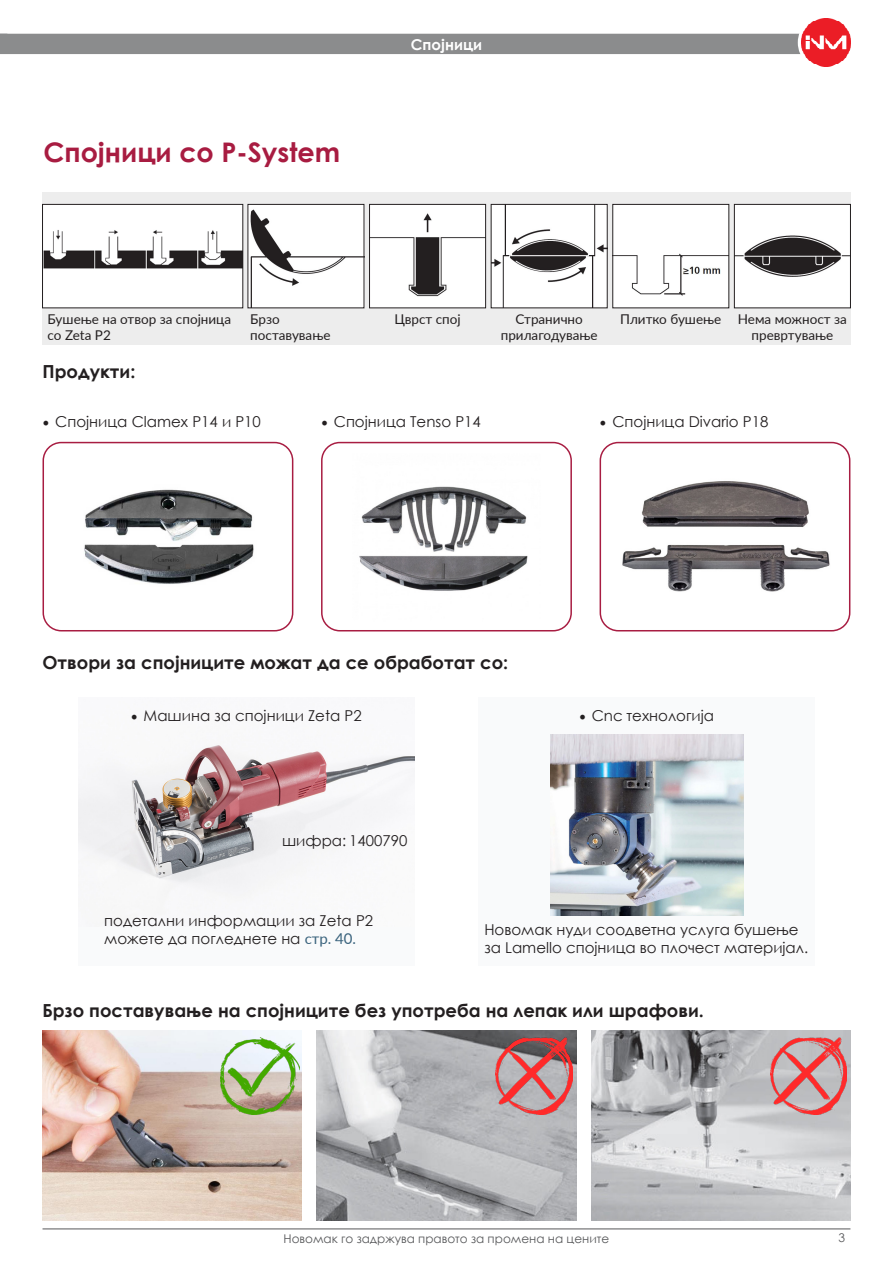
<style>
.page{position:relative;width:893px;height:1263px;background:#fff}
.page>*{position:absolute;margin:0;border:0;box-sizing:border-box;transform-origin:0 0}
.t1{font:700 27px "Century Gothic";color:#a81c41}
.t2{font:700 18px "Century Gothic";color:#231f20}
.t3{font:15px/18px "Century Gothic";color:#231f20}
.t4{font:700 15px "Century Gothic";color:#fff}
.t5{font:13.5px/16.2px "Lato";color:#231f20;text-align:center}
.t6{font:12px "Century Gothic";color:#57585a}
.s1{font-family:"Minion Pro";font-size:18px}
.s2{font-family:"Lato";color:#3a637d}
</style>
<div class="page">
<hr style="left:43px;top:1228px;width:807px;height:1px;background:#57585a">
<div style="left:0;top:34px;width:800px;height:20px;background:#8b8c8d"></div>
<div style="left:798px;top:14px;width:56px;height:57px;background:#fff;border-radius:50%"></div>
<img style="left:802px;top:18px;width:48px;height:49px">
<svg style="left:42px;top:192px;width:809px;height:153px;background:#e8e8e8"></svg>
<div style="left:43px;top:204px;width:200px;height:104px;background:#fff"></div>
<img style="left:44px;top:230px;width:197px;height:39px">
<div style="left:42px;top:204px;width:201px;height:104px;border:1px solid #231f20"></div>
<img style="left:250px;top:206px;width:112px;height:100px">
<img style="left:371px;top:206px;width:113px;height:100px">
<div style="left:369px;top:204px;width:117px;height:104px;border:1px solid #231f20"></div>
<img style="left:493px;top:206px;width:113px;height:100px">
<div style="left:491px;top:204px;width:117px;height:104px;border:1px solid #231f20"></div>
<img style="left:614px;top:206px;width:113px;height:100px">
<div style="left:612px;top:204px;width:117px;height:104px;border:1px solid #231f20"></div>
<img style="left:736px;top:206px;width:113px;height:100px">
<div style="left:734px;top:204px;width:117px;height:104px;border:1px solid #231f20"></div>
<img style="left:84px;top:489px;width:170px;height:95px">
<div style="left:43px;top:442px;width:250px;height:189px;border:2px solid #a81d42;border-radius:18px"></div>
<img style="left:359px;top:486px;width:169px;height:105px">
<div style="left:321px;top:442px;width:251px;height:189px;border:2px solid #a81d42;border-radius:18px"></div>
<img style="left:600px;top:453px;width:250px;height:167px">
<div style="left:600px;top:442px;width:250px;height:189px;border:2px solid #a81d42;border-radius:18px"></div>
<img style="left:43px;top:1031px;width:259px;height:189px">
<img style="left:317px;top:1031px;width:259px;height:189px">
<img style="left:591px;top:1031px;width:259px;height:189px">
<img style="left:496px;top:1037px;width:76px;height:77px">
<img style="left:770px;top:1037px;width:77px;height:77px">
<img style="left:220px;top:1037px;width:79px;height:77px">
<div style="left:78px;top:697px;width:337px;height:268px;background:#f9fafb"></div>
<img style="left:79px;top:745px;width:336px;height:137px">
<div style="left:478px;top:697px;width:337px;height:268px;background:#f9fafb"></div>
<img style="left:550px;top:734px;width:194px;height:181px">
<p class="t1" style="left:43px;top:131px;width:298px">Спојници со P-System</p>
<p class="t4" style="left:411px;top:33px;width:73px">Спојници</p>
<p class="t5" style="left:48px;top:311px;width:185px">Бушење на отвор за спојница</p>
<p class="t5" style="left:48px;top:327px;width:65px">со Zeta P2</p>
<p class="t2" style="left:43px;top:358px;width:94px">Продукти:</p>
<p class="t5" style="left:250px;top:311px;width:82px;text-align:left">Брзо поставување</p>
<p class="t5" style="left:394px;top:311px;width:68px">Цврст спој</p>
<p class="t5" style="left:501px;top:311px;width:98px">Странично прилагодување</p>
<p class="t5" style="left:620px;top:311px;width:103px">Плитко бушење</p>
<p class="t5" style="left:738px;top:311px;width:111px">Нема можност за превртување</p>
<p class="t3" style="left:43px;top:412px;width:220px"><span class="s1">•</span> Спојница Clamex P14 и P10</p>
<p class="t3" style="left:321px;top:412px;width:161px"><span class="s1">•</span> Спојница Tenso P14</p>
<p class="t3" style="left:600px;top:412px;width:170px"><span class="s1">•</span> Спојница Divario P18</p>
<p class="t2" style="left:43px;top:648px;width:467px">Отвори за спојниците можат да се обработат со:</p>
<p class="t3" style="left:131px;top:706px;width:232px"><span class="s1">•</span> Машина за спојници Zeta P2</p>
<p class="t3" style="left:579px;top:706px;width:137px"><span class="s1">•</span> Cnc технологија</p>
<p class="t3" style="left:282px;top:831px;width:127px">шифра: 1400790</p>
<p class="t3" style="left:104px;top:912px;width:271px">подетални информации за Zeta P2 можете да погледнете на <span class="s2">стр. 40.</span></p>
<p class="t3" style="left:484px;top:920px;width:325px">Новомак нуди соодветна услуга бушење за Lamello спојница во плочест материјал.</p>
<p class="t2" style="left:43px;top:997px;width:663px">Брзо поставување на спојниците без употреба на лепак или шрафови.</p>
<p class="t6" style="left:284px;top:1230px;width:327px">Новомак го задржува правото за промена на цените</p>
<p class="t6" style="left:838px;top:1229px;width:8px">3</p>
</div>
